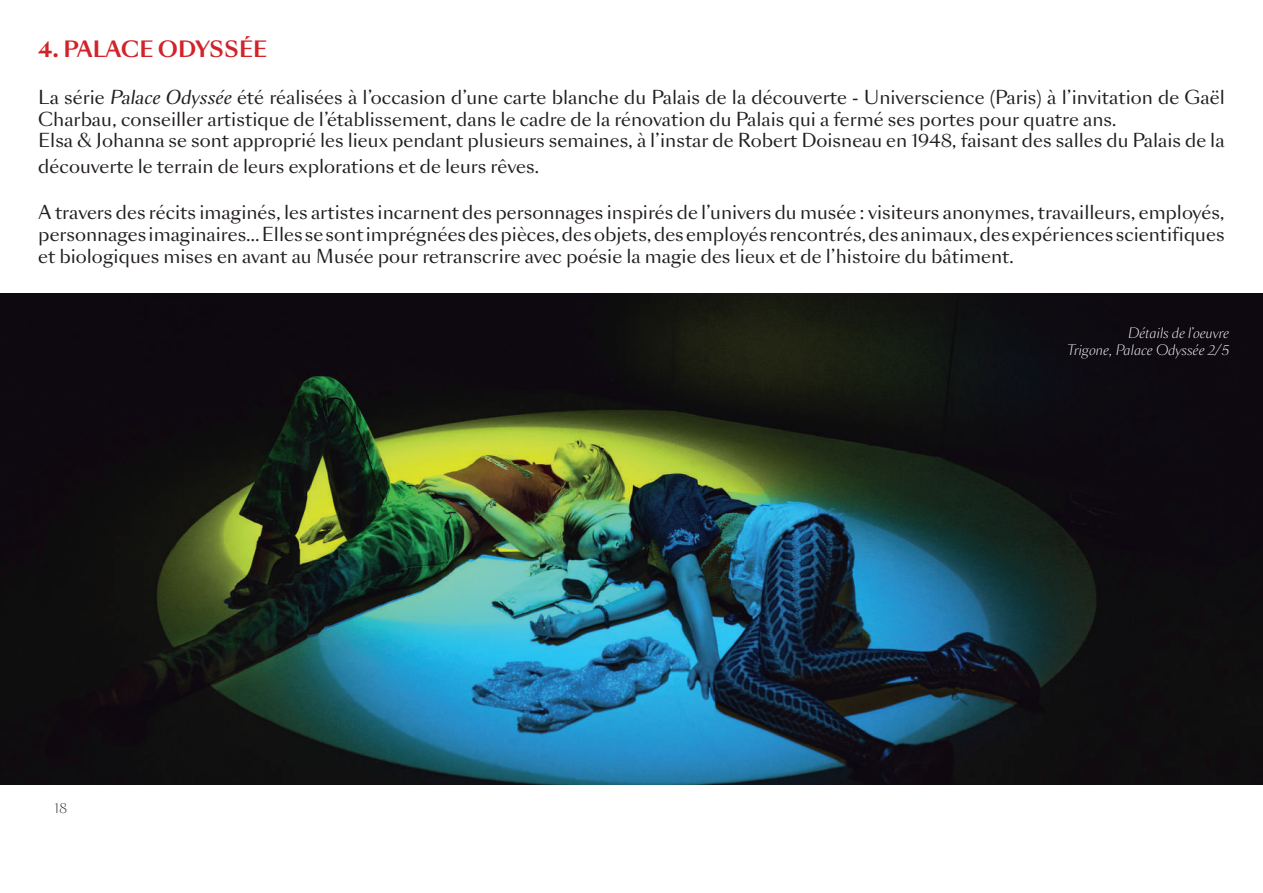
<style>
.page{position:relative;width:1263px;height:893px;background:#fff}
.page>*{position:absolute;margin:0;border:0;box-sizing:border-box;transform-origin:0 0}
.t1{font:700 21px "Sang Bleu Sans";color:#d1232a}
.t2{font:18px/21.6px "Sang Bleu Sans";color:#231f20}
.t3{font:italic 300 13.5px/16.2px "Sang Bleu Sans";color:#fff;text-align:right}
.t4{font:300 13.5px "Sang Bleu Sans";color:#231f20}
.s1{font-style:italic}
</style>
<div class="page">
<img style="left:0;top:293px;width:1263px;height:491px">
<p class="t1" style="left:38px;top:36px;width:230px">4. PALACE ODYSSÉE</p>
<p class="t2" style="left:38px;top:87px;width:1188px">La série <span class="s1">Palace Odyssée</span> été réalisées à l’occasion d’une carte blanche du Palais de la découverte - Universcience (Paris) à l’invitation de Gaël<br>Charbau, conseiller artistique de l’établissement, dans le cadre de la rénovation du Palais qui a fermé ses portes pour quatre ans.<br>Elsa &amp; Johanna se sont approprié les lieux pendant plusieurs semaines, à l’instar de Robert Doisneau en 1948, faisant des salles du Palais de la</p>
<p class="t2" style="left:38px;top:155px;width:503px">découverte le terrain de leurs explorations et de leurs rêves.</p>
<p class="t2" style="left:38px;top:202px;width:1188px;text-align:justify">A travers des récits imaginés, les artistes incarnent des personnages inspirés de l’univers du musée : visiteurs anonymes, travailleurs, employés, personnages imaginaires… Elles se sont imprégnées des pièces, des objets, des employés rencontrés, des animaux, des expériences scientifiques et biologiques mises en avant au Musée pour retranscrire avec poésie la magie des lieux et de l’histoire du bâtiment.</p>
<p class="t4" style="left:54px;top:800px;width:15px">18</p>
<p class="t3" style="left:1067px;top:326px;width:163px">Détails de l’oeuvre<br>Trigone, Palace Odyssée 2/5</p>
</div>
